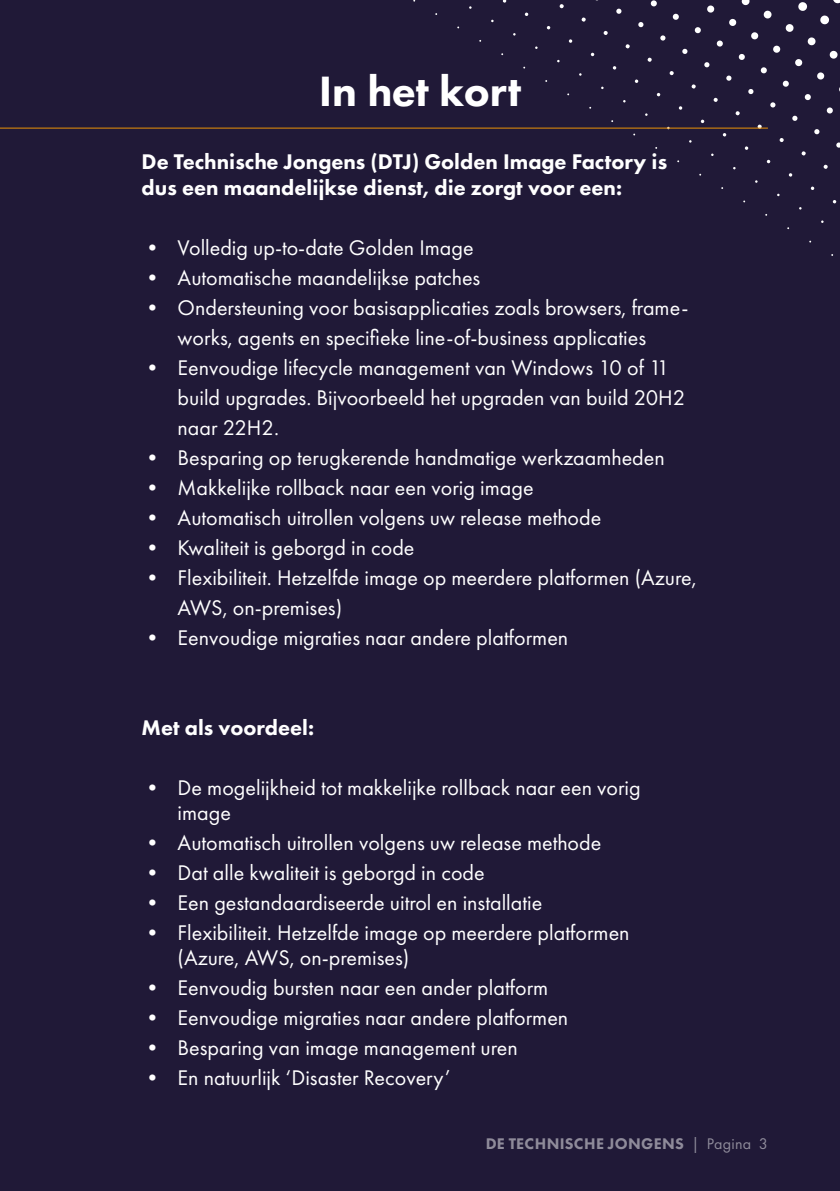
<style>
.page{position:relative;width:840px;height:1191px;background:#fff}
.page>*{position:absolute;margin:0;border:0;box-sizing:border-box;transform-origin:0 0}
.t1{font:800 44px "Futura PT";color:#fff}
.t2{font:22px/30px "Futura PT";color:#fff}
.t3{font:800 22px/26.4px "Futura PT";color:#fff}
.t4{font:800 16px "Futura PT";letter-spacing:.02em;color:#fff}
.s1{font-weight:400}
</style>
<div class="page">
<div style="left:0;top:0;width:839px;height:1191px;background:#201937"></div>
<svg style="left:524px;top:12px;width:4px;height:4px"></svg>
<svg style="left:559px;top:4px;width:4px;height:4px"></svg>
<svg style="left:546px;top:26px;width:4px;height:4px"></svg>
<svg style="left:581px;top:17px;width:4px;height:5px"></svg>
<svg style="left:568px;top:39px;width:4px;height:4px"></svg>
<svg style="left:616px;top:8px;width:5px;height:6px"></svg>
<svg style="left:603px;top:31px;width:4px;height:4px"></svg>
<svg style="left:650px;top:0;width:6px;height:7px"></svg>
<svg style="left:638px;top:22px;width:5px;height:5px"></svg>
<svg style="left:625px;top:44px;width:4px;height:5px"></svg>
<svg style="left:612px;top:66px;width:4px;height:4px"></svg>
<svg style="left:672px;top:13px;width:6px;height:7px"></svg>
<svg style="left:660px;top:35px;width:5px;height:6px"></svg>
<svg style="left:647px;top:57px;width:4px;height:5px"></svg>
<svg style="left:634px;top:79px;width:4px;height:4px"></svg>
<svg style="left:706px;top:5px;width:8px;height:8px"></svg>
<svg style="left:694px;top:27px;width:6px;height:6px"></svg>
<svg style="left:682px;top:49px;width:5px;height:5px"></svg>
<svg style="left:669px;top:71px;width:4px;height:4px"></svg>
<svg style="left:741px;top:0;width:8px;height:6px"></svg>
<svg style="left:728px;top:19px;width:8px;height:7px"></svg>
<svg style="left:716px;top:40px;width:6px;height:7px"></svg>
<svg style="left:704px;top:62px;width:5px;height:6px"></svg>
<svg style="left:691px;top:84px;width:4px;height:5px"></svg>
<svg style="left:678px;top:106px;width:4px;height:4px"></svg>
<svg style="left:762px;top:10px;width:9px;height:9px"></svg>
<svg style="left:750px;top:32px;width:8px;height:8px"></svg>
<svg style="left:738px;top:54px;width:6px;height:6px"></svg>
<svg style="left:726px;top:75px;width:5px;height:6px"></svg>
<svg style="left:713px;top:98px;width:4px;height:4px"></svg>
<svg style="left:700px;top:119px;width:4px;height:4px"></svg>
<svg style="left:797px;top:2px;width:10px;height:9px"></svg>
<svg style="left:784px;top:24px;width:9px;height:8px"></svg>
<svg style="left:772px;top:45px;width:8px;height:8px"></svg>
<svg style="left:760px;top:67px;width:6px;height:7px"></svg>
<svg style="left:748px;top:89px;width:5px;height:5px"></svg>
<svg style="left:735px;top:111px;width:4px;height:4px"></svg>
<svg style="left:722px;top:133px;width:4px;height:4px"></svg>
<svg style="left:833px;top:0;width:6px;height:4px"></svg>
<svg style="left:819px;top:15px;width:10px;height:10px"></svg>
<svg style="left:806px;top:37px;width:9px;height:9px"></svg>
<svg style="left:794px;top:59px;width:8px;height:7px"></svg>
<svg style="left:782px;top:80px;width:6px;height:7px"></svg>
<svg style="left:770px;top:102px;width:5px;height:6px"></svg>
<svg style="left:757px;top:124px;width:4px;height:4px"></svg>
<svg style="left:744px;top:146px;width:4px;height:4px"></svg>
<svg style="left:828px;top:50px;width:9px;height:9px"></svg>
<svg style="left:816px;top:72px;width:8px;height:8px"></svg>
<svg style="left:804px;top:94px;width:6px;height:6px"></svg>
<svg style="left:792px;top:115px;width:5px;height:6px"></svg>
<svg style="left:779px;top:138px;width:4px;height:4px"></svg>
<div style="left:826px;top:107px;width:6px;height:7px;background:#fff;border-radius:50%"></div>
<svg style="left:814px;top:129px;width:5px;height:5px"></svg>
<svg style="left:801px;top:151px;width:4px;height:5px"></svg>
<svg style="left:788px;top:173px;width:4px;height:4px"></svg>
<svg style="left:836px;top:142px;width:3px;height:6px"></svg>
<svg style="left:823px;top:164px;width:4px;height:5px"></svg>
<svg style="left:810px;top:186px;width:4px;height:4px"></svg>
<svg style="left:832px;top:200px;width:4px;height:4px"></svg>
<hr style="left:0;top:128px;width:767px;height:1px;background:#eb9207">
<h1 class="t1" style="left:318px;top:63px;width:204px">In het kort</h1>
<p class="t3" style="left:141px;top:148px;width:527px">De Technische Jongens (DTJ) Golden Image Factory is dus een maandelijkse dienst, die zorgt voor een:</p>
<p class="t2" style="left:141px;top:232px;width:333px">• Volledig up-to-date Golden Image</p>
<p class="t2" style="left:141px;top:262px;width:340px">• Automatische maandelijkse patches</p>
<p class="t2" style="left:141px;top:292px;width:548px;text-align:center">• Ondersteuning voor basisapplicaties zoals browsers, frame&shy;works, agents en specifieke line-of-business applicaties</p>
<p class="t2" style="left:177px;top:352px;width:509px;text-indent:-36px">• Eenvoudige lifecycle management van Windows 10 of 11 build upgrades. Bijvoorbeeld het upgraden van build 20H2 naar 22H2.</p>
<p class="t2" style="left:141px;top:442px;width:524px">• Besparing op terugkerende handmatige werkzaamheden</p>
<p class="t2" style="left:141px;top:472px;width:393px">• Makkelijke rollback naar een vorig image</p>
<p class="t2" style="left:141px;top:502px;width:461px">• Automatisch uitrollen volgens uw release methode</p>
<p class="t2" style="left:141px;top:532px;width:274px">• Kwaliteit is geborgd in code</p>
<p class="t2" style="left:177px;top:562px;width:520px;text-indent:-36px">• Flexibiliteit. Hetzelfde image op meerdere platformen (Azure,<br>AWS, on-premises)</p>
<p class="t2" style="left:141px;top:623px;width:428px">• Eenvoudige migraties naar andere platformen</p>
<p class="t3" style="left:141px;top:714px;width:174px">Met als voordeel:</p>
<p class="t2" style="left:177px;top:775px;width:464px;line-height:25px;text-indent:-36px">• De mogelijkheid tot makkelijke rollback naar een vorig image</p>
<p class="t2" style="left:141px;top:827px;width:461px">• Automatisch uitrollen volgens uw release methode</p>
<p class="t2" style="left:141px;top:858px;width:344px">• Dat alle kwaliteit is geborgd in code</p>
<p class="t2" style="left:141px;top:888px;width:402px">• Een gestandaardiseerde uitrol en installatie</p>
<p class="t2" style="left:177px;top:920px;width:453px;line-height:25px;text-indent:-36px">• Flexibiliteit. Hetzelfde image op meerdere platformen (Azure, AWS, on-premises)</p>
<p class="t2" style="left:141px;top:973px;width:408px">• Eenvoudig bursten naar een ander platform</p>
<p class="t2" style="left:141px;top:1003px;width:428px">• Eenvoudige migraties naar andere platformen</p>
<p class="t2" style="left:141px;top:1033px;width:377px">• Besparing van image management uren</p>
<p class="t2" style="left:141px;top:1063px;width:310px">• En natuurlijk ‘Disaster Recovery’</p>
<p class="t4" style="left:485px;top:1134px;width:283px">DE TECHNISCHE JONGENS <span class="s1">| Pagina 3</span></p>
</div>
